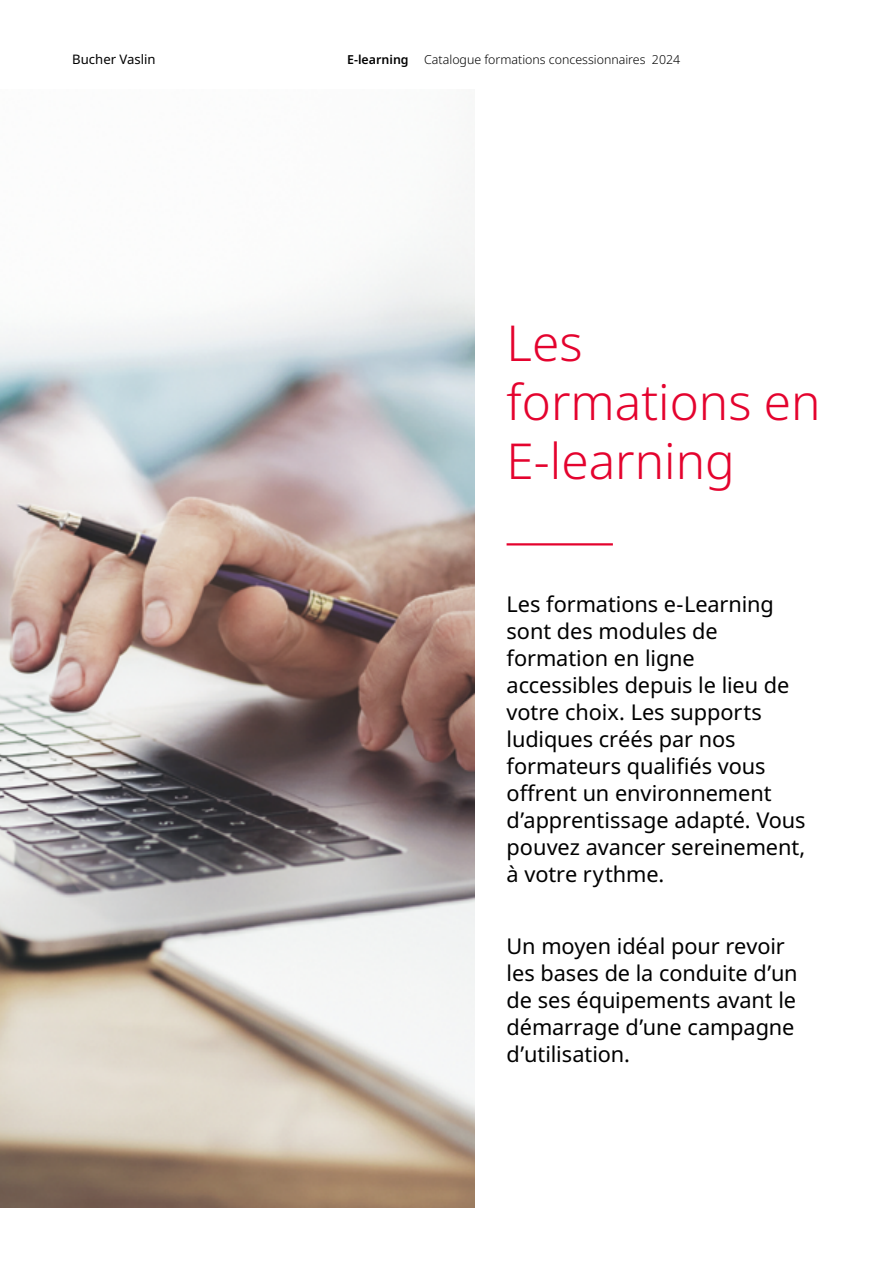
<style>
.page{position:relative;width:893px;height:1263px;background:#fff}
.page>*{position:absolute;margin:0;border:0;box-sizing:border-box;transform-origin:0 0}
.Titre_sommaire{font:300 49.5px/59.4px "Noto Sans";color:#e4032e}
.Title_14_5_18pt{font:21.75px/27px "Noto Sans";letter-spacing:-.005em;color:#000}
.t1{font:13.2px "Noto Sans";color:#000}
.t2{font:300 12.3px "Noto Sans";color:#000}
.t3{font:600 12.3px "Noto Sans";color:#000}
</style>
<div class="page">
<hr style="left:507px;top:543px;width:106px;height:2px;background:#e4032e">
<img style="left:0;top:231px;width:474px;height:977px">
<p class="t1" style="left:72px;top:50px;width:85px">Bucher Vaslin</p>
<p class="t3" style="left:347px;top:51px;width:63px">E-learning</p>
<p class="t2" style="left:424px;top:51px;width:257px">Catalogue formations concessionnaires 2024</p>
<p class="Titre_sommaire" style="left:507px;top:314px;width:316px">Les formations en<br>E-learning</p>
<p class="Title_14_5_18pt" style="left:507px;top:591px;width:300px">Les formations e-Learning sont des modules de formation en ligne accessibles depuis le lieu de votre choix. Les supports ludiques créés par nos formateurs qualifiés vous offrent un environnement d’apprentissage adapté. Vous pouvez avancer sereinement, à votre rythme.</p>
<p class="Title_14_5_18pt" style="left:507px;top:933px;width:293px">Un moyen idéal pour revoir les bases de la conduite d’un de ses équipements avant le démarrage d’une campagne d’utilisation.</p>
</div>
